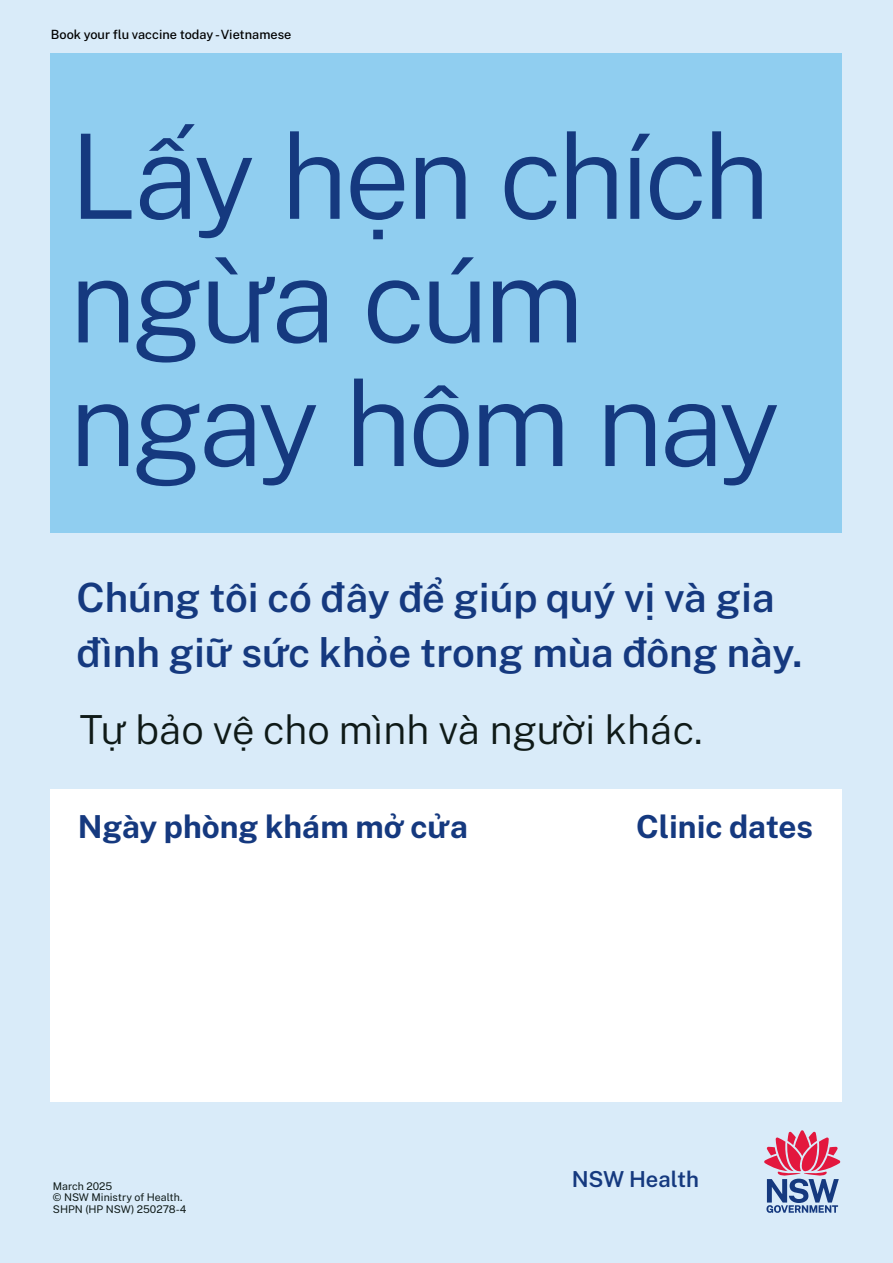
<style>
.page{position:relative;width:893px;height:1263px;background:#d9ebf9}
.page>*{position:absolute;margin:0;border:0;box-sizing:border-box;transform-origin:0 0}
.t1{font:300 117.75px/123.6px "Public Sans";letter-spacing:-.04em;color:#15397f}
.t2{font:600 40.35px/55.1px "Public Sans";color:#15397f}
.t3{font:300 40.05px "Public Sans";color:#0f1a18}
.t4{font:700 31.65px "Public Sans";color:#15397f}
.t5{font:600 22.05px "Public Sans";letter-spacing:-.005em;color:#15397f}
.t6{font:500 12.75px "Public Sans";color:#000}
.Body{font:10.65px/11.7px "Public Sans";color:#0f1a18}
</style>
<div class="page">
<div style="left:51px;top:789px;width:791px;height:312px;background:#fff"></div>
<div style="left:51px;top:53px;width:791px;height:480px;background:#90cef0"></div>
<svg style="left:764px;top:1130px;width:76px;height:83px"></svg>
<p class="t6" style="left:51px;top:26px;width:242px">Book your flu vaccine today - Vietnamese</p>
<h1 class="t1" style="left:69px;top:107px;width:712px">Lấy hẹn chích ngừa cúm ngay hôm nay</h1>
<p class="t2" style="left:76px;top:567px;width:728px">Chúng tôi có đây để giúp quý vị và gia đình giữ sức khỏe trong mùa đông này.</p>
<p class="t3" style="left:79px;top:701px;width:625px">Tự bảo vệ cho mình và người khác.</p>
<p class="t4" style="left:78px;top:804px;width:392px">Ngày phòng khám mở cửa</p>
<p class="t4" style="left:636px;top:804px;width:178px">Clinic dates</p>
<p class="Body" style="left:53px;top:1179px;width:135px">March 2025<br>© NSW Ministry of Health.<br>SHPN (HP NSW) 250278-4</p>
<p class="t5" style="left:572px;top:1163px;width:129px">NSW Health</p>
</div>
